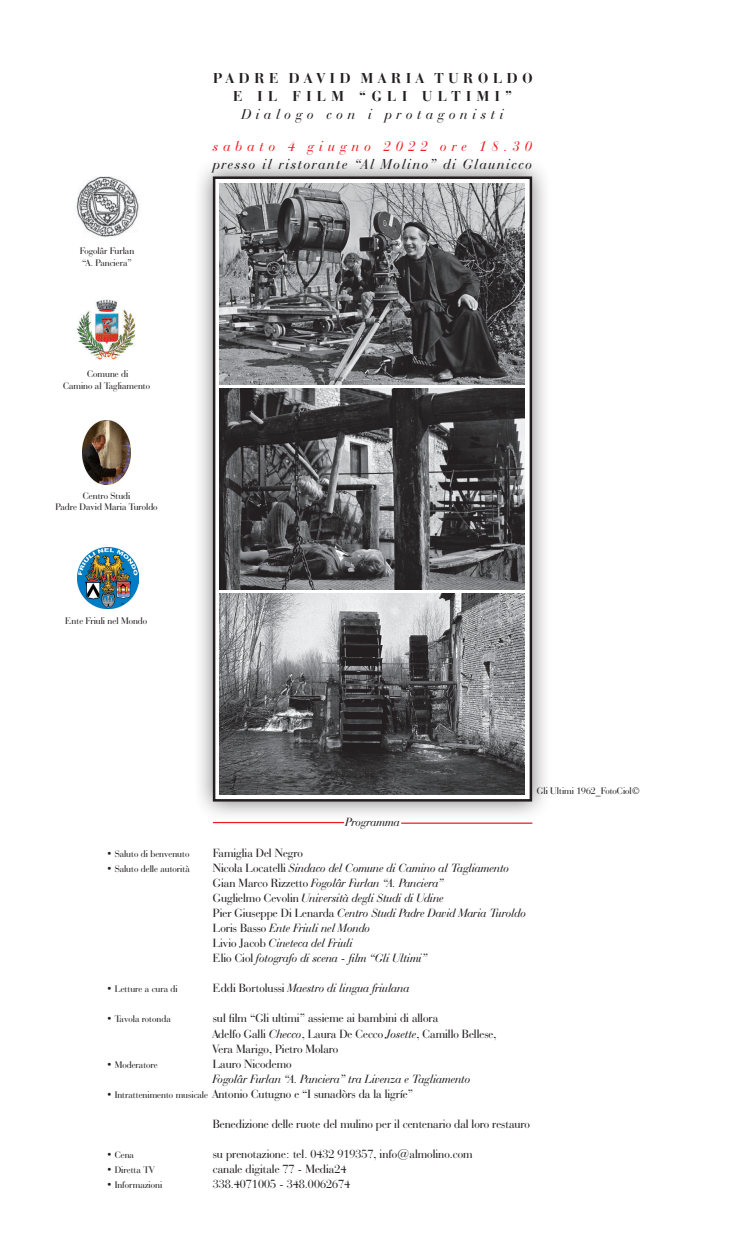
<style>
.page{position:relative;width:745px;height:1241px;background:#fff}
.page>*{position:absolute;margin:0;border:0;box-sizing:border-box;transform-origin:0 0}
.t1{font:italic 15px "Bauer Bodoni BT";letter-spacing:.11em;color:#231f20}
.t2{font:italic 15px "Bauer Bodoni BT";letter-spacing:.34em;color:#ee1d23}
.t3{font:italic 15px "Bauer Bodoni BT";letter-spacing:.31em;color:#231f20}
.t4{font:700 15px "Bauer Bodoni BT";letter-spacing:.32em;color:#231f20}
.t5{font:700 15px "Bauer Bodoni BT";letter-spacing:.37em;color:#231f20}
.testo{font:italic 12.5px/15px "Bauer Bodoni BT";color:#231f20}
.testo-2{font:12.5px/15px "Bauer Bodoni BT";color:#231f20}
.testo-3{font:10px "Bauer Bodoni BT";color:#231f20}
.s1{font-style:normal}
.s2{font-style:italic}
.s3{font-size:10px}
</style>
<div class="page">
<div style="left:193px;top:156px;width:358px;height:665px;background:#231f20;opacity:.6"></div>
<svg style="left:216px;top:179px;width:312px;height:619px"></svg>
<div style="left:213px;top:176px;width:318px;height:625px;border:2px solid #231f20"></div>
<img style="left:220px;top:388px;width:304px;height:201px">
<img style="left:220px;top:184px;width:304px;height:201px">
<img style="left:220px;top:593px;width:304px;height:201px">
<img style="left:77px;top:547px;width:61px;height:61px">
<img style="left:76px;top:176px;width:64px;height:62px">
<img style="left:76px;top:299px;width:60px;height:61px">
<img style="left:82px;top:420px;width:48px;height:64px">
<hr style="left:213px;top:821px;width:131px;height:2px;background:#ee1d23">
<hr style="left:401px;top:822px;width:131px;height:1px;background:#ee1d23">
<p class="testo-3" style="left:80px;top:245px;width:56px">Fogolâr Furlan</p>
<p class="testo-3" style="left:82px;top:256px;width:51px">“A. Panciera”</p>
<p class="testo-3" style="left:87px;top:368px;width:43px">Comune di</p>
<p class="testo-3" style="left:63px;top:379px;width:88px">Camino al Tagliamento</p>
<p class="testo-3" style="left:83px;top:489px;width:49px">Centro Studi</p>
<p class="testo-3" style="left:56px;top:500px;width:103px">Padre David Maria Turoldo</p>
<p class="testo-3" style="left:65px;top:614px;width:83px">Ente Friuli nel Mondo</p>
<p class="t4" style="left:213px;top:68px;width:321px">PADRE DAVID MARIA TUROLDO</p>
<p class="t5" style="left:233px;top:86px;width:280px">E IL FILM “GLI ULTIMI”</p>
<p class="t3" style="left:241px;top:105px;width:263px">Dialogo con i protagonisti</p>
<p class="t2" style="left:213px;top:137px;width:320px">sabato 4 giugno 2022 ore 18.30</p>
<p class="t1" style="left:213px;top:155px;width:320px">presso il ristorante “Al Molino” di Glaunicco</p>
<p class="testo" style="left:345px;top:813px;width:56px">Programma</p>
<p class="testo-3" style="left:536px;top:784px;width:105px">Gli Ultimi 1962_FotoCiol©</p>
<p class="testo-3" style="left:106px;top:847px;width:84px">• Saluto di benvenuto</p>
<p class="testo-2" style="left:213px;top:845px;width:91px">Famiglia Del Negro</p>
<p class="testo-3" style="left:106px;top:862px;width:85px">• Saluto delle autorità</p>
<p class="testo" style="left:213px;top:860px;width:298px"><span class="s1">Nicola Locatelli</span> Sindaco del Comune di Camino al Tagliamento</p>
<p class="testo" style="left:213px;top:875px;width:232px"><span class="s1">Gian Marco Rizzetto</span> Fogolâr Furlan “A. Panciera”</p>
<p class="testo" style="left:213px;top:890px;width:232px"><span class="s1">Guglielmo Cevolin</span> Università degli Studi di Udine</p>
<p class="testo" style="left:213px;top:905px;width:314px"><span class="s1">Pier Giuseppe Di Lenarda</span> Centro Studi Padre David Maria Turoldo</p>
<p class="testo" style="left:213px;top:920px;width:159px"><span class="s1">Loris Basso</span> Ente Friuli nel Mondo</p>
<p class="testo" style="left:213px;top:935px;width:141px"><span class="s1">Livio Jacob</span> Cineteca del Friuli</p>
<p class="testo" style="left:213px;top:950px;width:216px"><span class="s1">Elio Ciol</span> fotografo di scena - film “Gli Ultimi”</p>
<p class="testo-3" style="left:106px;top:982px;width:73px">• Letture a cura di</p>
<p class="testo" style="left:213px;top:980px;width:198px"><span class="s1">Eddi Bortolussi</span> Maestro di lingua friulana</p>
<p class="testo-3" style="left:106px;top:1012px;width:66px">• Tavola rotonda</p>
<p class="testo-2" style="left:213px;top:1010px;width:227px">sul film “Gli ultimi” assieme ai bambini di allora</p>
<p class="testo-2" style="left:213px;top:1025px;width:285px">Adelfo Galli <span class="s2">Checco</span>, Laura De Cecco <span class="s2">Josette</span>, Camillo Bellese,<br>Vera Marigo, Pietro Molaro</p>
<p class="testo-3" style="left:106px;top:1057px;width:53px">• Moderatore</p>
<p class="testo" style="left:213px;top:1055px;width:259px"><span class="s1">Lauro Nicodemo<br></span>Fogolâr Furlan “A. Panciera” tra Livenza e Tagliamento</p>
<p class="testo-2" style="left:106px;top:1085px;width:308px"><span class="s3">• Intrattenimento musicale</span> Antonio Cutugno e “I sunadòrs da la ligríe”</p>
<p class="testo-2" style="left:213px;top:1115px;width:318px">Benedizione delle ruote del mulino per il centenario dal loro restauro</p>
<p class="testo-3" style="left:106px;top:1147px;width:29px">• Cena</p>
<p class="testo-2" style="left:213px;top:1145px;width:261px">su prenotazione: tel. 0432 919357, info@almolino.com</p>
<p class="testo-3" style="left:106px;top:1162px;width:49px">• Diretta TV</p>
<p class="testo-2" style="left:213px;top:1160px;width:135px">canale digitale 77 - Media24</p>
<p class="testo-3" style="left:106px;top:1177px;width:57px">• Informazioni</p>
<p class="testo-2" style="left:213px;top:1175px;width:139px">338.4071005 - 348.0062674</p>
</div>
